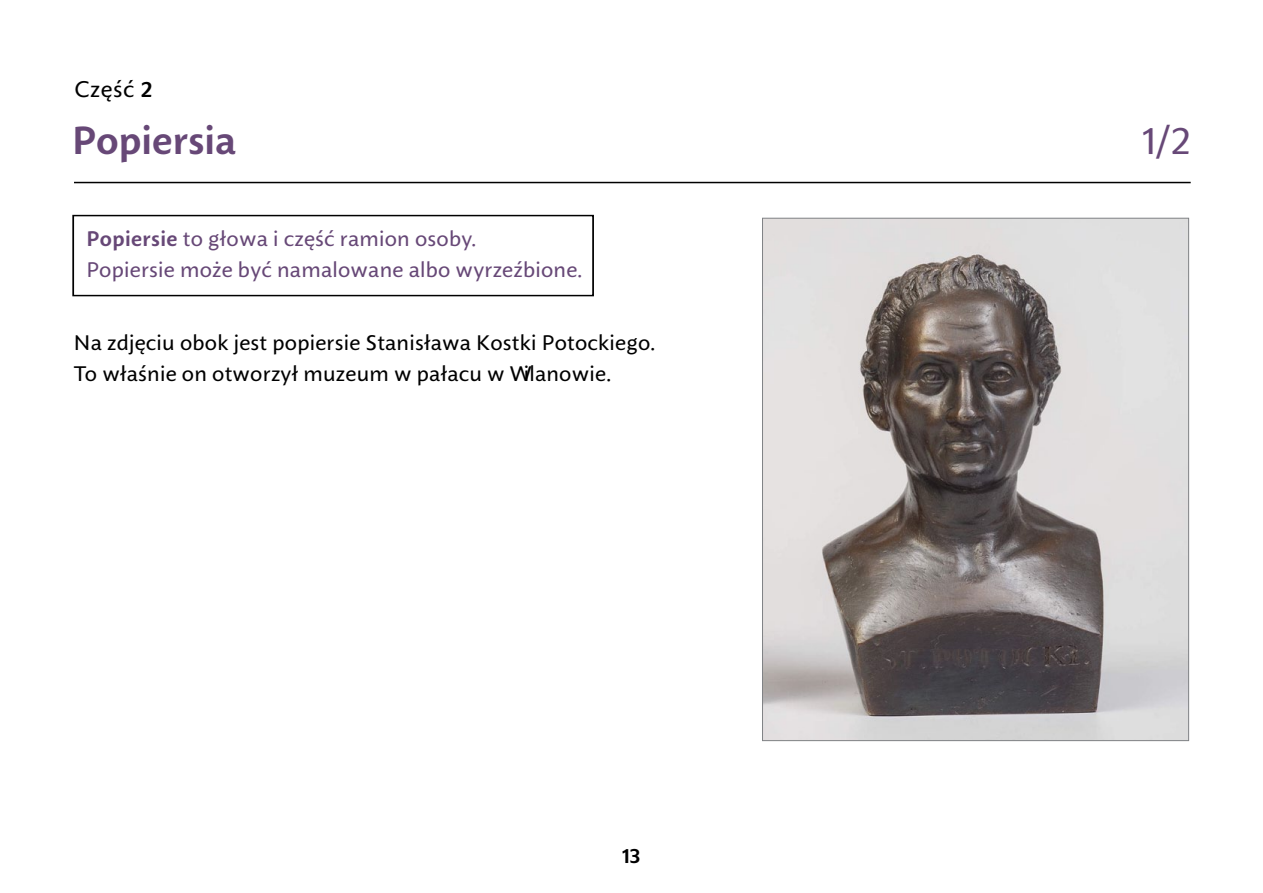
<style>
.page{position:relative;width:1263px;height:893px;background:#fff}
.page>*{position:absolute;margin:0;border:0;box-sizing:border-box;transform-origin:0 0}
.nawigacja{font:700 39px "Lelum Sans";color:#674877}
.tytul{font:39px "Lelum Sans";color:#674877}
.nawigacja-2{font:22.5px "Lelum Sans";letter-spacing:.025em;color:#000}
.podstawowy{font:21px/30.8px "Lelum Sans";letter-spacing:.01em;color:#000}
.podstawowy-2{font:21px/30.8px "Lelum Sans";letter-spacing:.01em;color:#674877}
.t1{font:700 21px "Lelum Sans";color:#000}
.s1{font-weight:700}
</style>
<div class="page">
<hr style="left:74px;top:182px;width:1117px;height:1px;background:#000">
<img style="left:764px;top:220px;width:423px;height:519px">
<div style="left:72px;top:215px;width:522px;height:81px;border:2px solid #000"></div>
<p class="nawigacja-2" style="left:74px;top:72px;width:79px">Część <span class="s1">2</span></p>
<p class="nawigacja" style="left:72px;top:110px;width:165px">Popiersia</p>
<p class="podstawowy-2" style="left:86px;top:224px;width:497px"><span class="s1">Popiersie</span> to głowa i część ramion osoby.<br>Popiersie może być namalowane albo wyrzeźbione.</p>
<p class="podstawowy" style="left:74px;top:328px;width:583px">Na zdjęciu obok jest popiersie Stanisława Kostki Potockiego.<br>To właśnie on otworzył muzeum w pałacu w Wilanowie.</p>
<p class="t1" style="left:622px;top:840px;width:20px">13</p>
<p class="tytul" style="left:1142px;top:111px;width:50px">1/2</p>
</div>
